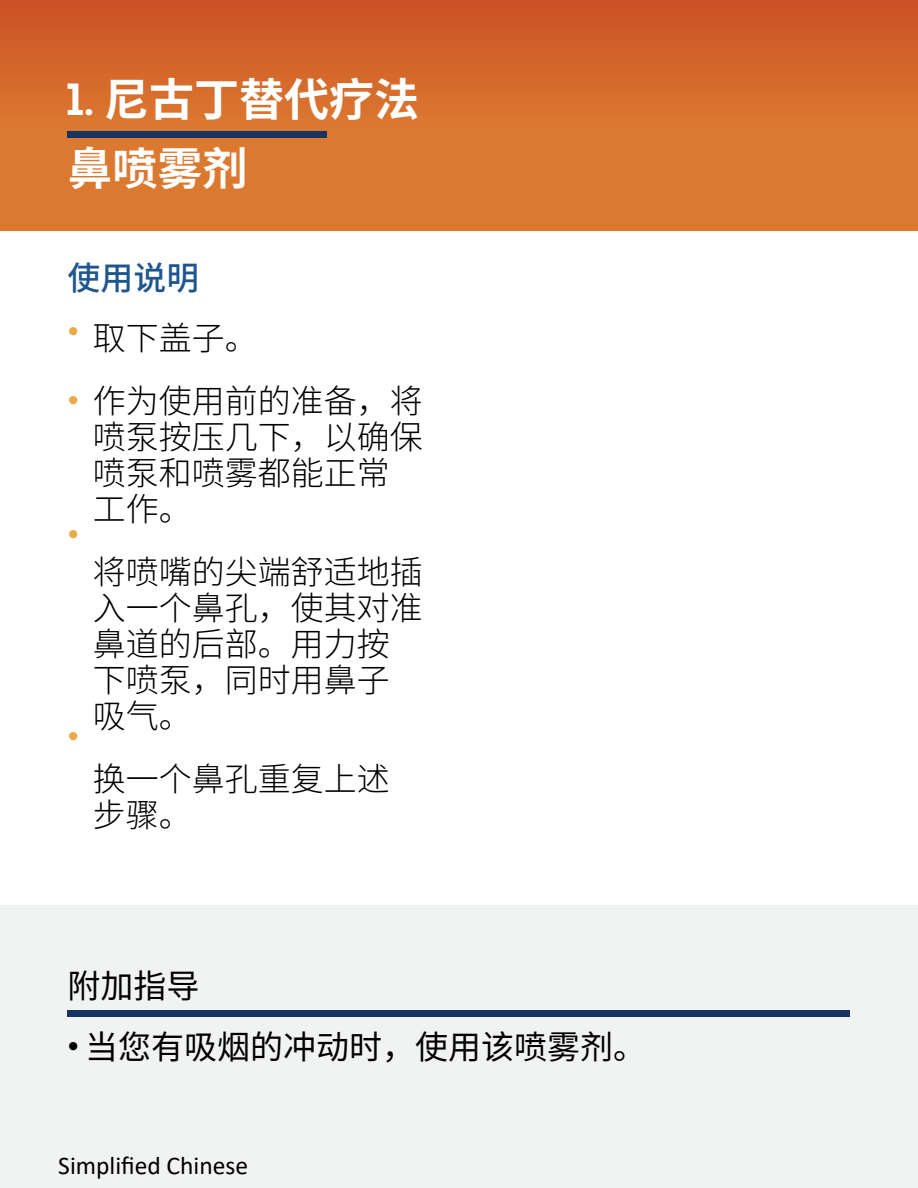
<style>
.page{position:relative;width:918px;height:1188px;background:#fff}
.page>*{position:absolute;margin:0;border:0;box-sizing:border-box;transform-origin:0 0}
.t1{font:700 45px/68.1px "Source Han Sans SC";color:#fff}
.t2{font:300 33px/36px "Source Han Sans SC";color:#000}
.t3{font:33px "Source Han Sans SC";color:#000}
.t4{font:500 33px "Source Han Sans SC";color:#1e568f}
.t5{font:33px "Arial";color:#eaaa47}
.t6{font:25.5px "Calibri";color:#000}
.s1{font-family:"Nexa"}
.s2{font-family:"Arial";font-weight:400;color:#eaaa47}
.s3{font-family:"Arial"}
</style>
<div class="page">
<div style="left:0;top:905px;width:918px;height:283px;background:#f1f3f3"></div>
<div style="left:68px;top:1010px;width:782px;height:7px;background:#173560"></div>
<div style="left:0;top:0;width:918px;height:230px;background:linear-gradient(to bottom,#ce5927,#e08334)"></div>
<div style="left:68px;top:132px;width:259px;height:6px;background:#173560"></div>
<h1 class="t1" style="left:68px;top:67px;width:353px"><span class="s1">1.</span> 尼古丁替代疗法鼻喷雾剂</h1>
<p class="t4" style="left:68px;top:259px;width:133px">使用说明</p>
<p class="t2" style="left:93px;top:321px;width:166px">取下盖子。</p>
<p class="t2" style="left:93px;top:384px;width:331px;text-indent:-25px"><span class="s2">•</span> 作为使用前的准备，将喷泵按压几下，以确保喷泵和喷雾都能正常工作。</p>
<p class="t2" style="left:93px;top:555px;width:331px">将喷嘴的尖端舒适地插入一个鼻孔，使其对准鼻道的后部。用力按下喷泵，同时用鼻子吸气。</p>
<p class="t2" style="left:93px;top:762px;width:298px">换一个鼻孔重复上述步骤。</p>
<p class="t5" style="left:68px;top:309px;width:13px">•</p>
<p class="t5" style="left:68px;top:512px;width:13px">•</p>
<p class="t5" style="left:68px;top:714px;width:13px">•</p>
<p class="t3" style="left:68px;top:968px;width:133px">附加指导</p>
<p class="t3" style="left:68px;top:1028px;width:580px"><span class="s3">•</span> 当您有吸烟的冲动时，使用该喷雾剂。</p>
<p class="t6" style="left:58px;top:1148px;width:191px">Simplified Chinese</p>
</div>
